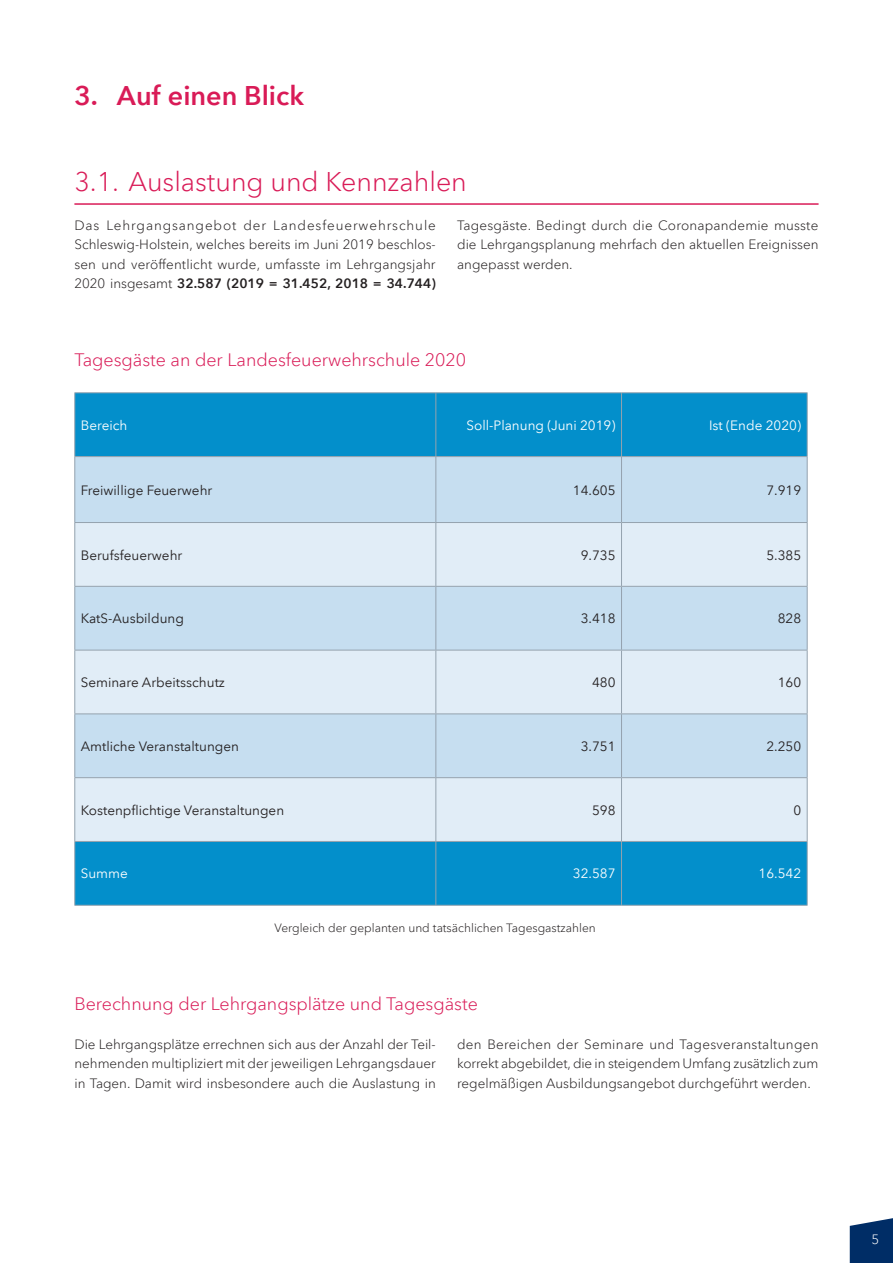
<style>
.page{position:relative;width:893px;height:1263px;background:#fff}
.page>*{position:absolute;margin:0;border:0;box-sizing:border-box;transform-origin:0 0}
.t1{font:300 27px "Avenir Next LT Pro";color:#d91b57}
.t2{font:600 27px "Avenir Next LT Pro";color:#d91b57}
.t3{font:300 18px "Avenir Next LT Pro";color:#d91b57}
.t4{font:300 13.5px/19.5px "Avenir Next LT Pro";color:#231f20;text-align:justify}
.t5{font:13.5px "Avenir Next LT Pro";color:#231f20}
.t6{font:13.5px "Avenir Next LT Pro";color:#fff}
.t7{font:300 13.5px "Avenir Next LT Pro";color:#fff}
.t8{font:300 12px "Avenir Next LT Pro";color:#231f20}
.s1{font-weight:600}
</style>
<div class="page">
<svg style="left:850px;top:1218px;width:43px;height:45px"></svg>
<hr style="left:74px;top:203px;width:745px;height:2px;background:#d91b57">
<div style="left:75px;top:393px;width:732px;height:512px;background:#038fcb"></div>
<div style="left:75px;top:457px;width:732px;height:65px;background:#c6def0"></div>
<svg style="left:75px;top:523px;width:732px;height:318px;fill:#e1edf7"></svg>
<hr style="left:435px;top:393px;width:1px;height:63px;background:#94a2ae">
<hr style="left:621px;top:393px;width:1px;height:63px;background:#94a2ae">
<hr style="left:807px;top:393px;width:1px;height:63px;background:#94a2ae">
<hr style="left:435px;top:842px;width:1px;height:63px;background:#94a2ae">
<hr style="left:621px;top:842px;width:1px;height:63px;background:#94a2ae">
<hr style="left:435px;top:457px;width:1px;height:65px;background:#94a2ae">
<hr style="left:621px;top:457px;width:1px;height:65px;background:#94a2ae">
<hr style="left:74px;top:522px;width:362px;height:1px;background:#94a2ae">
<hr style="left:436px;top:522px;width:185px;height:1px;background:#94a2ae">
<hr style="left:435px;top:523px;width:1px;height:63px;background:#94a2ae">
<hr style="left:621px;top:522px;width:186px;height:1px;background:#94a2ae">
<hr style="left:621px;top:523px;width:1px;height:63px;background:#94a2ae">
<hr style="left:74px;top:586px;width:362px;height:1px;background:#94a2ae">
<hr style="left:436px;top:586px;width:185px;height:1px;background:#94a2ae">
<hr style="left:435px;top:587px;width:1px;height:63px;background:#94a2ae">
<hr style="left:621px;top:586px;width:186px;height:1px;background:#94a2ae">
<hr style="left:621px;top:587px;width:1px;height:63px;background:#94a2ae">
<hr style="left:435px;top:650px;width:1px;height:63px;background:#94a2ae">
<hr style="left:621px;top:650px;width:1px;height:63px;background:#94a2ae">
<hr style="left:435px;top:714px;width:1px;height:63px;background:#94a2ae">
<hr style="left:621px;top:714px;width:1px;height:63px;background:#94a2ae">
<hr style="left:435px;top:778px;width:1px;height:63px;background:#94a2ae">
<hr style="left:621px;top:778px;width:1px;height:63px;background:#94a2ae">
<hr style="left:74px;top:392px;width:362px;height:1px;background:#94a2ae">
<hr style="left:74px;top:393px;width:1px;height:63px;background:#94a2ae">
<hr style="left:436px;top:392px;width:185px;height:1px;background:#94a2ae">
<hr style="left:621px;top:392px;width:186px;height:1px;background:#94a2ae">
<hr style="left:74px;top:456px;width:362px;height:1px;background:#94a2ae">
<hr style="left:436px;top:456px;width:185px;height:1px;background:#94a2ae">
<hr style="left:621px;top:456px;width:186px;height:1px;background:#94a2ae">
<hr style="left:74px;top:457px;width:1px;height:65px;background:#94a2ae">
<hr style="left:807px;top:457px;width:1px;height:65px;background:#94a2ae">
<hr style="left:74px;top:523px;width:1px;height:63px;background:#94a2ae">
<hr style="left:807px;top:523px;width:1px;height:63px;background:#94a2ae">
<hr style="left:74px;top:587px;width:1px;height:63px;background:#94a2ae">
<hr style="left:807px;top:587px;width:1px;height:63px;background:#94a2ae">
<hr style="left:74px;top:650px;width:362px;height:1px;background:#94a2ae">
<hr style="left:74px;top:650px;width:1px;height:63px;background:#94a2ae">
<hr style="left:436px;top:650px;width:185px;height:1px;background:#94a2ae">
<hr style="left:621px;top:650px;width:186px;height:1px;background:#94a2ae">
<hr style="left:807px;top:650px;width:1px;height:63px;background:#94a2ae">
<hr style="left:74px;top:713px;width:362px;height:1px;background:#94a2ae">
<hr style="left:74px;top:714px;width:1px;height:63px;background:#94a2ae">
<hr style="left:436px;top:713px;width:185px;height:1px;background:#94a2ae">
<hr style="left:621px;top:713px;width:186px;height:1px;background:#94a2ae">
<hr style="left:807px;top:714px;width:1px;height:63px;background:#94a2ae">
<hr style="left:74px;top:777px;width:362px;height:1px;background:#94a2ae">
<hr style="left:74px;top:778px;width:1px;height:63px;background:#94a2ae">
<hr style="left:436px;top:777px;width:185px;height:1px;background:#94a2ae">
<hr style="left:621px;top:777px;width:186px;height:1px;background:#94a2ae">
<hr style="left:807px;top:778px;width:1px;height:63px;background:#94a2ae">
<hr style="left:74px;top:841px;width:362px;height:1px;background:#94a2ae">
<hr style="left:74px;top:842px;width:1px;height:63px;background:#94a2ae">
<hr style="left:436px;top:841px;width:185px;height:1px;background:#94a2ae">
<hr style="left:621px;top:841px;width:186px;height:1px;background:#94a2ae">
<hr style="left:807px;top:842px;width:1px;height:63px;background:#94a2ae">
<hr style="left:74px;top:905px;width:362px;height:1px;background:#94a2ae">
<hr style="left:436px;top:905px;width:185px;height:1px;background:#94a2ae">
<hr style="left:621px;top:905px;width:186px;height:1px;background:#94a2ae">
<h1 class="t2" style="left:74px;top:80px;width:231px">3. Auf einen Blick</h1>
<h1 class="t1" style="left:74px;top:165px;width:394px">3.1. Auslastung und Kennzahlen</h1>
<p class="t4" style="left:74px;top:215px;width:363px">Das Lehrgangsangebot der Landesfeuerwehrschule Schleswig-Holstein, welches bereits im Juni 2019 beschlos&shy;sen und veröffentlicht wurde, umfasste im Lehrgangsjahr 2020 insgesamt <span class="s1">32.587 (2019 = 31.452, 2018 = 34.744)</span></p>
<p class="t4" style="left:457px;top:215px;width:363px">Tagesgäste. Bedingt durch die Coronapandemie musste die Lehrgangsplanung mehrfach den aktuellen Ereignissen angepasst werden.</p>
<h2 class="t3" style="left:74px;top:349px;width:393px">Tagesgäste an der Landesfeuerwehrschule 2020</h2>
<p class="t6" style="left:81px;top:417px;width:48px">Bereich</p>
<p class="t6" style="left:467px;top:417px;width:150px">Soll-Planung (Juni 2019)</p>
<p class="t6" style="left:709px;top:417px;width:94px">Ist (Ende 2020)</p>
<p class="t5" style="left:81px;top:482px;width:133px">Freiwillige Feuerwehr</p>
<p class="t5" style="left:573px;top:482px;width:44px">14.605</p>
<p class="t5" style="left:766px;top:482px;width:36px">7.919</p>
<p class="t5" style="left:81px;top:547px;width:103px">Berufsfeuerwehr</p>
<p class="t5" style="left:581px;top:547px;width:36px">9.735</p>
<p class="t5" style="left:766px;top:547px;width:36px">5.385</p>
<p class="t5" style="left:81px;top:610px;width:105px">KatS-Ausbildung</p>
<p class="t5" style="left:581px;top:610px;width:36px">3.418</p>
<p class="t5" style="left:778px;top:610px;width:25px">828</p>
<p class="t5" style="left:81px;top:674px;width:146px">Seminare Arbeitsschutz</p>
<p class="t5" style="left:592px;top:674px;width:25px">480</p>
<p class="t5" style="left:778px;top:674px;width:25px">160</p>
<p class="t5" style="left:81px;top:738px;width:160px">Amtliche Veranstaltungen</p>
<p class="t5" style="left:581px;top:738px;width:36px">3.751</p>
<p class="t5" style="left:766px;top:738px;width:36px">2.250</p>
<p class="t5" style="left:81px;top:802px;width:205px">Kostenpflichtige Veranstaltungen</p>
<p class="t5" style="left:592px;top:802px;width:25px">598</p>
<p class="t5" style="left:793px;top:802px;width:9px">0</p>
<p class="t6" style="left:81px;top:866px;width:49px">Summe</p>
<p class="t6" style="left:573px;top:866px;width:44px">32.587</p>
<p class="t6" style="left:758px;top:866px;width:44px">16.542</p>
<p class="t8" style="left:274px;top:920px;width:323px">Vergleich der geplanten und tatsächlichen Tagesgastzahlen</p>
<h2 class="t3" style="left:74px;top:992px;width:405px">Berechnung der Lehrgangsplätze und Tagesgäste</h2>
<p class="t4" style="left:74px;top:1034px;width:363px">Die Lehrgangsplätze errechnen sich aus der Anzahl der Teil&shy;nehmenden multipliziert mit der jeweiligen Lehrgangsdauer in Tagen. Damit wird insbesondere auch die Auslastung in</p>
<p class="t4" style="left:457px;top:1034px;width:363px">den Bereichen der Seminare und Tagesveranstaltungen korrekt abgebildet, die in steigendem Umfang zusätzlich zum regelmäßigen Ausbildungsangebot durchgeführt werden.</p>
<p class="t7" style="left:871px;top:1231px;width:9px">5</p>
</div>
